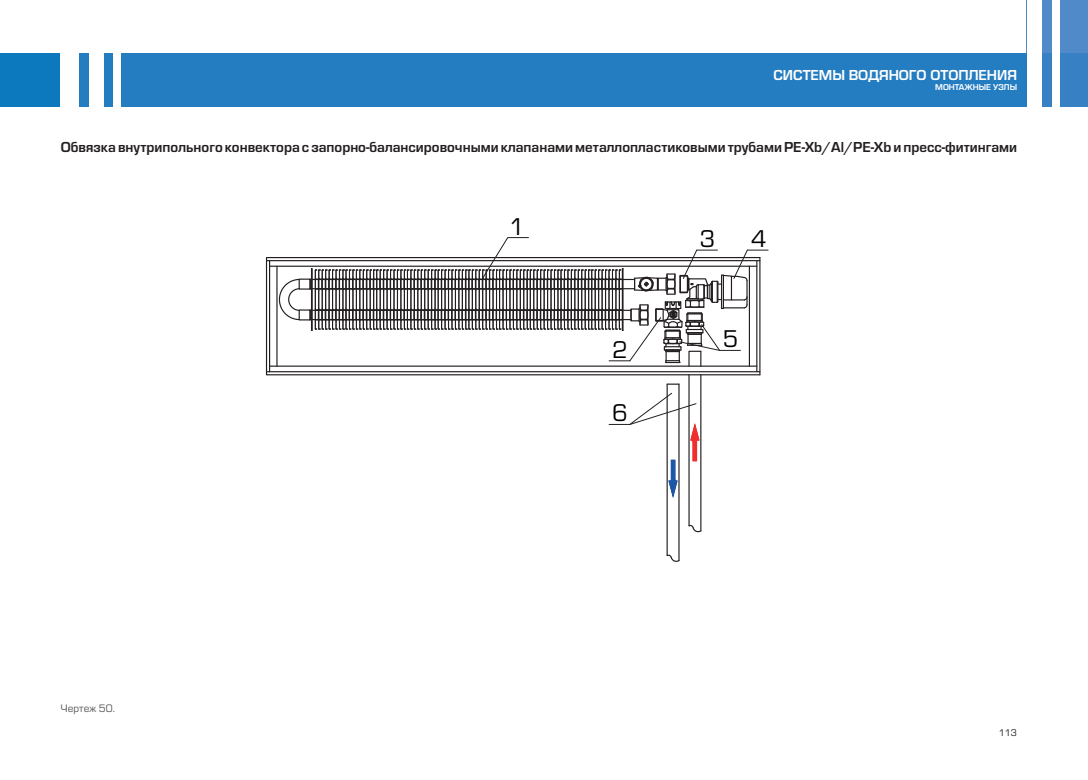
<style>
.page{position:relative;width:1088px;height:780px;background:#fff}
.page>*{position:absolute;margin:0;border:0;box-sizing:border-box;transform-origin:0 0}
.t1{font:25.12px "Eurostile";color:#000001}
.t2{font:700 15px "Eurostile";color:#231f20}
.t3{font:700 15px "Eurostile";color:#fff}
.t4{font:11.25px "Eurostile";letter-spacing:.005em;color:#57585a}
.t5{font:10px "Eurostile";color:#231f20}
.t6{font:700 8.75px "Eurostile";color:#fff}
</style>
<div class="page">
<div style="left:0;top:53px;width:60px;height:53px;background:#0c78be"></div>
<div style="left:1027px;top:0;width:61px;height:53px;background:#508ac8"></div>
<div style="left:1027px;top:53px;width:61px;height:53px;background:#3780c3"></div>
<div style="left:80px;top:53px;width:947px;height:53px;background:#247cc1"></div>
<div style="left:89px;top:0;width:15px;height:123px;background:#fff"></div>
<div style="left:1051px;top:0;width:8px;height:119px;background:#fff"></div>
<div style="left:113px;top:0;width:8px;height:123px;background:#fff"></div>
<div style="left:1027px;top:0;width:15px;height:119px;background:#fff"></div>
<svg style="left:265px;top:257px;width:496px;height:119px"></svg>
<hr style="left:266px;top:371px;width:494px;height:1px;background:#231f20">
<hr style="left:266px;top:260px;width:494px;height:1px;background:#231f20">
<hr style="left:269px;top:260px;width:1px;height:112px;background:#231f20">
<hr style="left:756px;top:260px;width:1px;height:112px;background:#231f20">
<svg style="left:278px;top:278px;width:22px;height:43px"></svg>
<div style="left:299px;top:278px;width:12px;height:11px;border:1px solid #231f20"></div>
<div style="left:299px;top:309px;width:12px;height:11px;border:1px solid #231f20"></div>
<svg style="left:666px;top:553px;width:14px;height:9px"></svg>
<hr style="left:666px;top:384px;width:2px;height:171px;background:#231f20">
<hr style="left:678px;top:384px;width:1px;height:176px;background:#231f20">
<svg style="left:688px;top:524px;width:14px;height:9px"></svg>
<hr style="left:688px;top:375px;width:2px;height:150px;background:#231f20">
<hr style="left:700px;top:375px;width:1px;height:156px;background:#231f20">
<svg style="left:609px;top:392px;width:90px;height:105px"></svg>
<svg style="left:667px;top:383px;width:12px;height:2px"></svg>
<svg style="left:309px;top:237px;width:459px;height:130px"></svg>
<p class="t3" style="left:773px;top:66px;width:245px">СИСТЕМЫ ВОДЯНОГО ОТОПЛЕНИЯ</p>
<p class="t6" style="left:935px;top:82px;width:83px">МОНТАЖНЫЕ УЗЛЫ</p>
<p class="t2" style="left:61px;top:138px;width:958px">Обвязка внутрипольного конвектора с запорно-балансировочными клапанами металлопластиковыми трубами PE-Xb/Al/PE-Xb и пресс-фитингами</p>
<p class="t4" style="left:61px;top:702px;width:56px">Чертеж 50.</p>
<h1 class="t1" style="left:509px;top:213px;width:17px">1</h1>
<h1 class="t1" style="left:612px;top:336px;width:17px">2</h1>
<h1 class="t1" style="left:612px;top:399px;width:17px">6</h1>
<h1 class="t1" style="left:700px;top:225px;width:17px">3</h1>
<h1 class="t1" style="left:751px;top:225px;width:17px">4</h1>
<h1 class="t1" style="left:723px;top:325px;width:17px">5</h1>
<p class="t5" style="left:999px;top:726px;width:20px">113</p>
</div>
